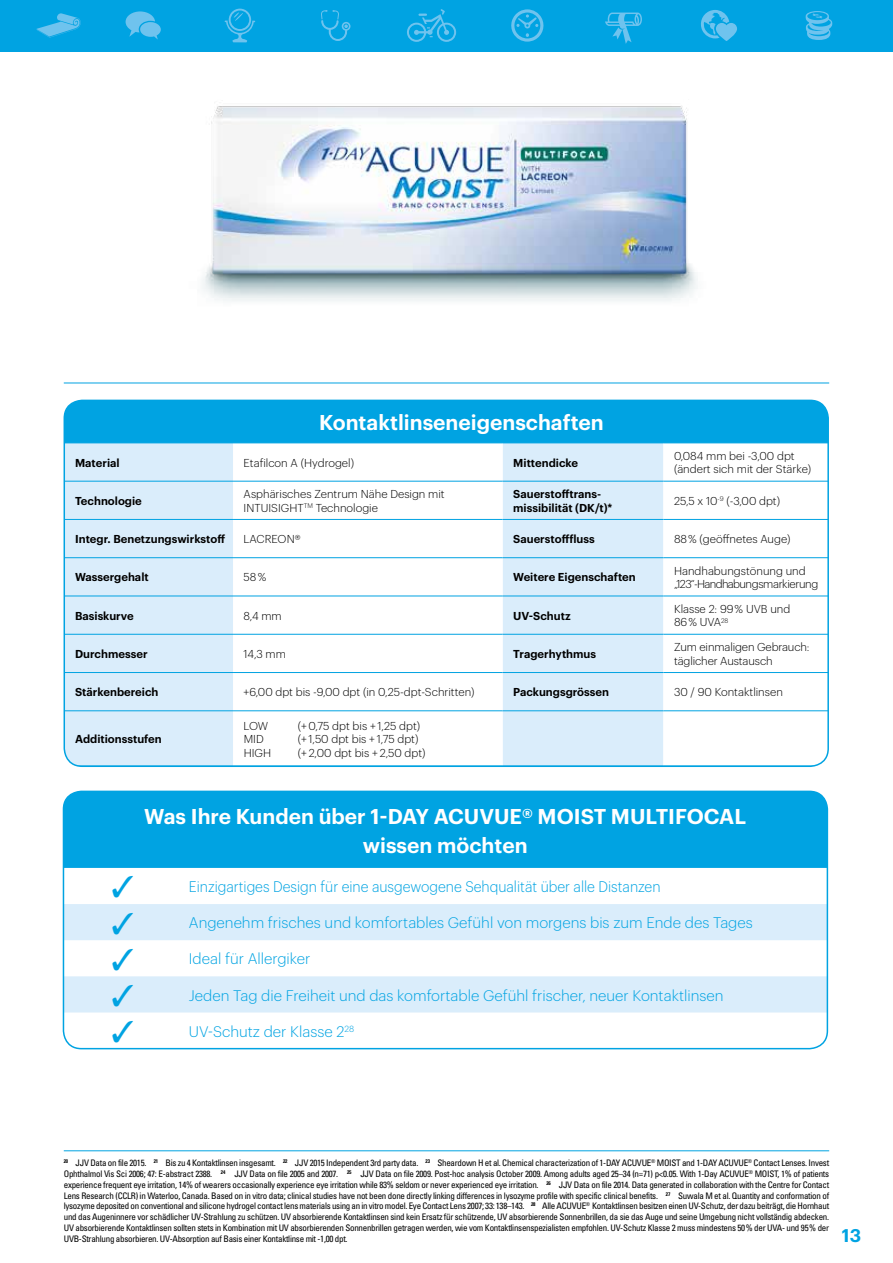
<style>
.page{position:relative;width:893px;height:1263px;background:#fff}
.page>*{position:absolute;margin:0;border:0;box-sizing:border-box;transform-origin:0 0}
.t1{font:600 21px/28.5px "Graphik";color:#fff;text-align:center}
.t2{font:600 18px "Graphik";color:#00a3e2}
.t3{font:300 15px "Graphik";color:#00a3e2}
.t4{font:300 15px "Graphik";color:#00a3e2;scale:.94 1}
.t5{font:300 11.25px/13.5px "Graphik";color:#000}
.t6{font:600 11.25px/13.5px "Graphik";color:#000}
.t7{font:300 11.25px/13.5px "Graphik";letter-spacing:-.03em;color:#000}
.t8{font:condensed 9px/10.8px "Univers LT";letter-spacing:-.03em;color:#000;text-align:justify}
</style>
<div class="page">
<div style="left:63px;top:791px;width:764px;height:77px;background:#00a3e2"></div>
<svg style="left:63px;top:1012px;width:764px;height:37px"></svg>
<svg style="left:66px;top:904px;width:759px;height:108px;fill:#daedfb"></svg>
<div style="left:63px;top:791px;width:765px;height:258px;border:2px solid #00a3e2;border-radius:18px"></div>
<div style="left:64px;top:400px;width:764px;height:43px;background:#00a3e2"></div>
<div style="left:65px;top:444px;width:168px;height:322px;background:#daedfb"></div>
<svg style="left:233px;top:444px;width:595px;height:322px"></svg>
<hr style="left:64px;top:443px;width:169px;height:1px;background:#00a3e2">
<hr style="left:233px;top:443px;width:270px;height:1px;background:#00a3e2">
<hr style="left:503px;top:443px;width:160px;height:1px;background:#00a3e2">
<hr style="left:663px;top:443px;width:165px;height:1px;background:#00a3e2">
<hr style="left:64px;top:481px;width:169px;height:1px;background:#00a3e2">
<hr style="left:233px;top:481px;width:270px;height:1px;background:#00a3e2">
<hr style="left:503px;top:481px;width:160px;height:1px;background:#00a3e2">
<hr style="left:663px;top:481px;width:165px;height:1px;background:#00a3e2">
<hr style="left:64px;top:519px;width:169px;height:1px;background:#00a3e2">
<hr style="left:233px;top:519px;width:270px;height:1px;background:#00a3e2">
<hr style="left:503px;top:519px;width:160px;height:1px;background:#00a3e2">
<hr style="left:663px;top:519px;width:165px;height:1px;background:#00a3e2">
<hr style="left:64px;top:557px;width:169px;height:1px;background:#00a3e2">
<hr style="left:64px;top:596px;width:169px;height:1px;background:#00a3e2">
<hr style="left:233px;top:557px;width:270px;height:1px;background:#00a3e2">
<hr style="left:233px;top:596px;width:270px;height:1px;background:#00a3e2">
<hr style="left:503px;top:557px;width:160px;height:1px;background:#00a3e2">
<hr style="left:503px;top:596px;width:160px;height:1px;background:#00a3e2">
<hr style="left:663px;top:557px;width:165px;height:1px;background:#00a3e2">
<hr style="left:663px;top:596px;width:165px;height:1px;background:#00a3e2">
<hr style="left:64px;top:634px;width:169px;height:1px;background:#00a3e2">
<hr style="left:233px;top:634px;width:270px;height:1px;background:#00a3e2">
<hr style="left:503px;top:634px;width:160px;height:1px;background:#00a3e2">
<hr style="left:663px;top:634px;width:165px;height:1px;background:#00a3e2">
<hr style="left:64px;top:711px;width:1px;height:55px;background:#00a3e2">
<hr style="left:64px;top:672px;width:169px;height:1px;background:#00a3e2">
<hr style="left:64px;top:710px;width:169px;height:1px;background:#00a3e2">
<hr style="left:64px;top:766px;width:169px;height:1px;background:#00a3e2">
<hr style="left:233px;top:672px;width:270px;height:1px;background:#00a3e2">
<hr style="left:233px;top:710px;width:270px;height:1px;background:#00a3e2">
<hr style="left:503px;top:672px;width:160px;height:1px;background:#00a3e2">
<hr style="left:503px;top:710px;width:160px;height:1px;background:#00a3e2">
<hr style="left:663px;top:672px;width:165px;height:1px;background:#00a3e2">
<hr style="left:663px;top:710px;width:165px;height:1px;background:#00a3e2">
<hr style="left:663px;top:766px;width:165px;height:1px;background:#00a3e2">
<div style="left:64px;top:400px;width:765px;height:367px;border:2px solid #00a3e2;border-radius:18px"></div>
<img style="left:202px;top:106px;width:496px;height:195px">
<hr style="left:64px;top:383px;width:765px;height:1px;background:#00a3e2">
<hr style="left:64px;top:1150px;width:765px;height:1px;background:#00a3e2">
<div style="left:0;top:0;width:893px;height:51px;background:#00a3e2"></div>
<svg style="left:37px;top:13px;width:44px;height:25px"></svg>
<svg style="left:125px;top:11px;width:36px;height:29px"></svg>
<svg style="left:225px;top:9px;width:30px;height:33px"></svg>
<svg style="left:321px;top:10px;width:30px;height:31px"></svg>
<svg style="left:407px;top:9px;width:49px;height:33px"></svg>
<svg style="left:511px;top:9px;width:33px;height:33px"></svg>
<svg style="left:605px;top:13px;width:37px;height:31px"></svg>
<svg style="left:701px;top:10px;width:36px;height:31px"></svg>
<svg style="left:806px;top:11px;width:26px;height:29px"></svg>
<h1 class="t1" style="left:319px;top:406px;width:286px">Kontaktlinseneigenschaften</h1>
<p class="t6" style="left:75px;top:455px;width:46px">Material</p>
<p class="t5" style="left:244px;top:455px;width:112px">Etafilcon A (Hydrogel)</p>
<p class="t6" style="left:513px;top:455px;width:66px">Mittendicke</p>
<p class="t5" style="left:674px;top:448px;width:139px">0,084 mm bei -3,00 dpt (ändert sich mit der Stärke)</p>
<p class="t6" style="left:75px;top:493px;width:68px">Technologie</p>
<p class="t5" style="left:244px;top:486px;width:203px">Asphärisches Zentrum Nähe Design mit<br>INTUISIGHT<sup>TM</sup> Technologie</p>
<p class="t6" style="left:513px;top:486px;width:101px">Sauerstofftrans&shy;missibilität (DK/t)*</p>
<p class="t5" style="left:674px;top:493px;width:108px">25,5 x 10<sup>-9</sup> (-3,00 dpt)</p>
<p class="t6" style="left:75px;top:531px;width:151px">Integr. Benetzungswirkstoff</p>
<p class="t5" style="left:244px;top:531px;width:58px">LACREON®</p>
<p class="t6" style="left:513px;top:531px;width:83px">Sauerstofffluss</p>
<p class="t5" style="left:674px;top:531px;width:118px">88 % (geöffnetes Auge)</p>
<p class="t6" style="left:75px;top:570px;width:75px">Wassergehalt</p>
<p class="t5" style="left:244px;top:570px;width:24px">58 %</p>
<p class="t6" style="left:513px;top:570px;width:124px">Weitere Eigenschaften</p>
<p class="t7" style="left:674px;top:563px;width:146px">Handhabungstönung und „123“-Handhabungsmarkierung</p>
<p class="t6" style="left:75px;top:608px;width:60px">Basiskurve</p>
<p class="t5" style="left:244px;top:608px;width:40px">8,4 mm</p>
<p class="t6" style="left:513px;top:608px;width:59px">UV-Schutz</p>
<p class="t5" style="left:674px;top:601px;width:118px">Klasse 2: 99 % UVB und<br>86 % UVA<sup>28</sup></p>
<p class="t6" style="left:75px;top:646px;width:74px">Durchmesser</p>
<p class="t5" style="left:244px;top:646px;width:44px">14,3 mm</p>
<p class="t6" style="left:513px;top:646px;width:84px">Tragerhythmus</p>
<p class="t5" style="left:674px;top:639px;width:137px">Zum einmaligen Gebrauch: täglicher Austausch</p>
<p class="t6" style="left:75px;top:684px;width:85px">Stärkenbereich</p>
<p class="t5" style="left:244px;top:684px;width:232px">+6,00 dpt bis -9,00 dpt (in 0,25-dpt-Schritten)</p>
<p class="t6" style="left:513px;top:684px;width:97px">Packungsgrössen</p>
<p class="t5" style="left:674px;top:684px;width:110px">30 / 90 Kontaktlinsen</p>
<p class="t6" style="left:75px;top:731px;width:88px">Additionsstufen</p>
<p class="t5" style="left:244px;top:718px;width:26px">LOW</p>
<p class="t5" style="left:298px;top:718px;width:124px">(+ 0,75 dpt bis + 1,25 dpt)</p>
<p class="t5" style="left:244px;top:731px;width:22px">MID</p>
<p class="t5" style="left:298px;top:731px;width:122px">(+ 1,50 dpt bis + 1,75 dpt)</p>
<p class="t5" style="left:244px;top:745px;width:29px">HIGH</p>
<p class="t5" style="left:298px;top:745px;width:129px">(+ 2,00 dpt bis + 2,50 dpt)</p>
<h1 class="t1" style="left:144px;top:800px;width:603px">Was Ihre Kunden über 1-DAY ACUVUE® MOIST MULTIFOCAL wissen möchten</h1>
<h3 class="t4" style="left:112px;top:876px;width:585px">✓ Einzigartiges Design für eine ausgewogene Sehqualität über alle Distanzen</h3>
<h3 class="t3" style="left:112px;top:912px;width:643px">✓ Angenehm frisches und komfortables Gefühl von morgens bis zum Ende des Tages</h3>
<h3 class="t3" style="left:112px;top:948px;width:200px">✓ Ideal für Allergiker</h3>
<h3 class="t3" style="left:112px;top:984px;width:613px">✓ Jeden Tag die Freiheit und das komfortable Gefühl frischer, neuer Kontaktlinsen</h3>
<h3 class="t3" style="left:112px;top:1020px;width:244px">✓ UV-Schutz der Klasse 2<sup>28</sup></h3>
<p class="t8" style="left:64px;top:1157px;width:767px"><sup>20</sup> JJV Data on file 2015. <sup>21</sup> Bis zu 4 Kontaktlinsen insgesamt. <sup>22</sup> JJV 2015 Independent 3rd party data. <sup>23</sup> Sheardown H et al. Chemical characterization of 1-DAY ACUVUE<sup>®</sup> MOIST and 1-DAY ACUVUE<sup>®</sup> Contact Lenses. Invest Ophthalmol Vis Sci 2006; 47: E-abstract 2388. <sup>24</sup> JJV Data on file 2005 and 2007. <sup>25</sup> JJV Data on file 2009. Post-hoc analysis October 2009. Among adults aged 25–34 (n=71) p&lt;0.05. With 1-Day ACUVUE<sup>®</sup> MOIST, 1% of patients experience frequent eye irritation, 14% of wearers occasionally experience eye irritation while 83% seldom or never experienced eye irritation. <sup>26</sup> JJV Data on file 2014. Data generated in collaboration with the Centre for Contact Lens Research (CCLR) in Waterloo, Canada. Based on in vitro data; clinical studies have not been done directly linking differences in lysozyme profile with specific clinical benefits. <sup>27</sup> Suwala M et al. Quantity and conformation of lysozyme deposited on conventional and silicone hydrogel contact lens materials using an in vitro model. Eye Contact Lens 2007; 33: 138–143. <sup>28</sup> Alle ACUVUE<sup>®</sup> Kontaktlinsen besitzen einen UV-Schutz, der dazu beiträgt, die Hornhaut und das Augeninnere vor schädlicher UV-Strahlung zu schützen. UV absorbierende Kontaktlinsen sind kein Ersatz für schützende, UV absorbierende Sonnenbrillen, da sie das Auge und seine Umgebung nicht vollständig abdecken.<br>UV absorbierende Kontaktlinsen sollten stets in Kombination mit UV absorbierenden Sonnenbrillen getragen werden, wie vom Kontaktlinsenspezialisten empfohlen. UV-Schutz Klasse 2 muss mindestens 50% der UVA- und 95% der UVB-Strahlung absorbieren. UV-Absorption auf Basis einer Kontaktlinse mit -1,00 dpt.</p>
<h2 class="t2" style="left:842px;top:1221px;width:21px">13</h2>
</div>
